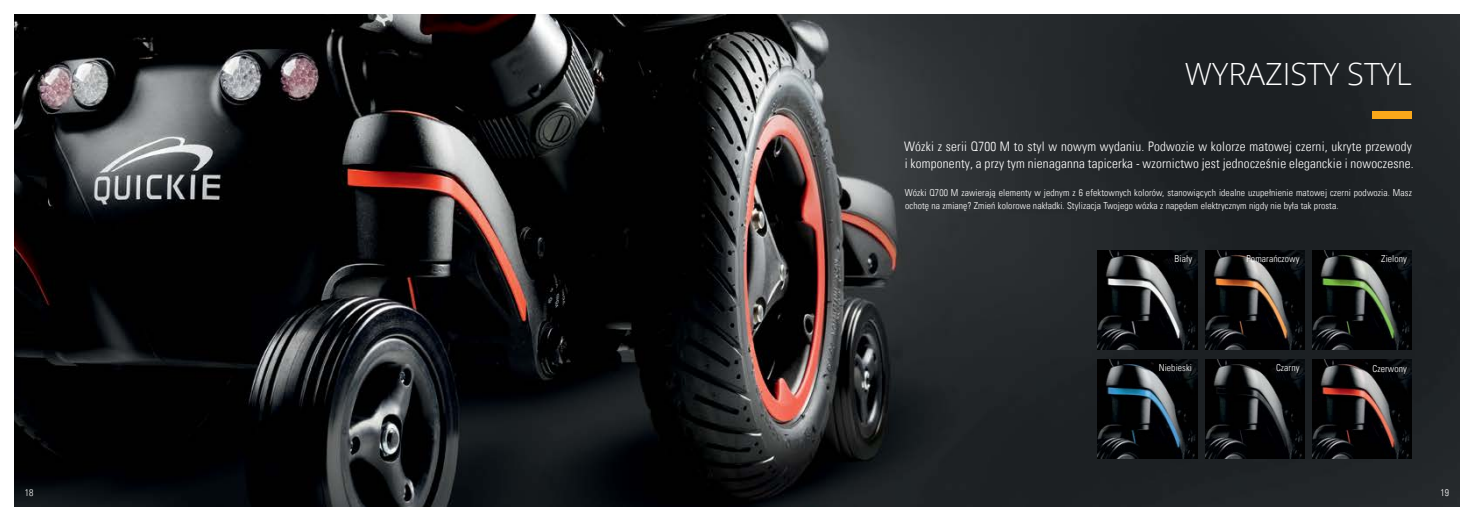
<style>
.page{position:relative;width:1474px;height:521px;background:#fff}
.page>*{position:absolute;margin:0;border:0;box-sizing:border-box;transform-origin:0 0}
.t1{font:300 30.62px "Open Sans";color:#fff}
.t2{font:13.12px/16.6px "Univers Com 47 Light Cond";letter-spacing:.015em;color:#fff}
.t3{font:9.62px/13.1px "Univers Com 47 Light Cond";letter-spacing:.01em;color:#fff}
</style>
<div class="page">
<img style="left:15px;top:15px;width:1443px;height:491px">
<div style="left:1372px;top:111px;width:39px;height:8px;background:#faa81a"></div>
<img style="left:1205px;top:359px;width:99px;height:100px">
<img style="left:1097px;top:359px;width:100px;height:100px">
<img style="left:1205px;top:250px;width:99px;height:100px">
<img style="left:1312px;top:360px;width:99px;height:99px">
<img style="left:1312px;top:250px;width:99px;height:100px">
<img style="left:1097px;top:250px;width:100px;height:100px">
<h1 class="t1" style="left:1184px;top:53px;width:228px">WYRAZISTY STYL</h1>
<h2 class="t2" style="left:904px;top:138px;width:511px">Wózki z serii Q700 M to styl w nowym wydaniu. Podwozie w kolorze matowej czerni, ukryte przewody i komponenty, a przy tym nienaganna tapicerka - wzornictwo jest jednocześnie eleganckie i nowoczesne.</h2>
<p class="t3" style="left:905px;top:186px;width:508px">Wózki Q700 M zawierają elementy w jednym z 6 efektownych kolorów, stanowiących idealne uzupełnienie matowej czerni podwozia. Masz ochotę na zmianę? Zmień kolorowe nakładki. Stylizacja Twojego wózka z napędem elektrycznym nigdy nie była tak prosta.</p>
<p class="t3" style="left:1174px;top:252px;width:19px">Biały</p>
<p class="t3" style="left:1246px;top:252px;width:54px">Pomarańczowy</p>
<p class="t3" style="left:1381px;top:252px;width:27px">Zielony</p>
<p class="t3" style="left:1158px;top:361px;width:35px">Niebieski</p>
<p class="t3" style="left:1275px;top:361px;width:25px">Czarny</p>
<p class="t3" style="left:1372px;top:362px;width:36px">Czerwony</p>
<p class="t3" style="left:25px;top:486px;width:10px">18</p>
<p class="t3" style="left:1440px;top:486px;width:10px">19</p>
</div>
